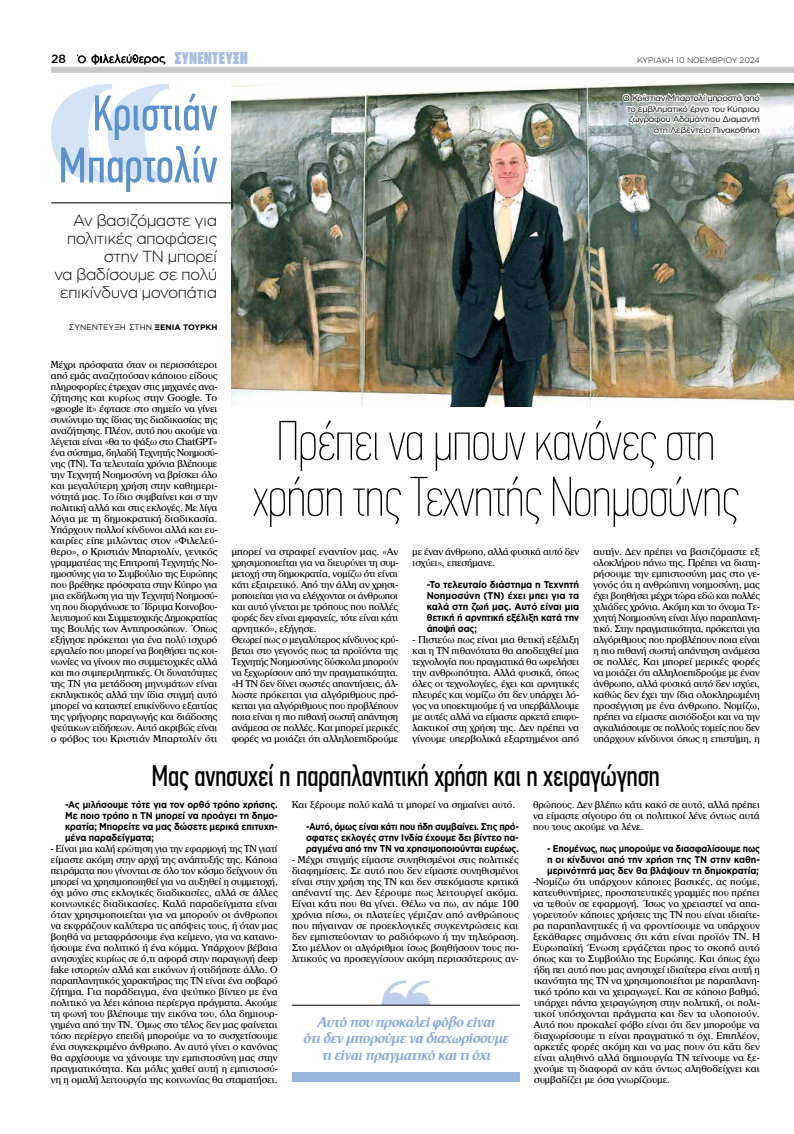
<style>
.page{position:relative;width:794px;height:1134px;background:#fff}
.page>*{position:absolute;margin:0;border:0;box-sizing:border-box;transform-origin:0 0}
.t1{font:56px/56px "PFDIN Text Comp Pro X Thin";letter-spacing:-.01em;color:#000;text-align:center}
.t2{font:50px/52px "PFDIN Text Comp Pro";color:#5b91cc;text-align:right}
.t3{font:30px "PFDIN Text Comp Pro";letter-spacing:-.005em;color:#000}
.t4{font:300 16px/18px "Gotham Greek";letter-spacing:-.05em;color:#000;text-align:right}
.t5{font:16px "Druk Greek Super";letter-spacing:.04em;color:#a8bfe3}
.t6{font:italic 700 15px/16.5px "BF Vega 10";letter-spacing:-.03em;color:#89abda;text-align:center}
.t7{font:500 12px "Gotham Greek";color:#000}
.t8{font:700 9.8px/11px "Gotham Greek";letter-spacing:-.02em;color:#000;text-align:justify;scale:.9 1}
.t9{font:700 9.8px/11px "Gotham Greek";letter-spacing:-.02em;color:#000;text-align:justify;scale:.87 1}
.t10{font:700 9.8px/11px "Gotham Greek";letter-spacing:-.02em;color:#000;text-align:justify;scale:.92 1}
.t11{font:700 9.8px/11px "Gotham Greek";letter-spacing:-.02em;color:#000;text-align:justify;scale:.88 1}
.t12{font:9.5px/11px "BF Phaestos 10";letter-spacing:-.02em;color:#000;text-align:justify}
.t13{font:8.5px/10.8px "Gotham Greek";letter-spacing:-.035em;color:#000;text-align:right}
.t14{font:8px "Gotham Greek";color:#000}
.t15{font:300 8px "Gotham Greek";letter-spacing:-.01em;color:#000}
.s1{font-weight:700}
</style>
<div class="page">
<div style="left:51px;top:67px;width:743px;height:6px;background:#c7c8ca"></div>
<svg style="left:77px;top:54px;width:88px;height:11px"></svg>
<svg style="left:51px;top:84px;width:118px;height:99px"></svg>
<hr style="left:51px;top:203px;width:743px;height:1px;background:#000">
<div style="left:292px;top:1072px;width:228px;height:10px;background:#98b5de"></div>
<svg style="left:382px;top:980px;width:48px;height:25px"></svg>
<hr style="left:292px;top:1005px;width:228px;height:1px;background:#000">
<img style="left:232px;top:83px;width:562px;height:324px">
<svg style="left:621px;top:89px;width:141px;height:49px"></svg>
<p class="t7" style="left:51px;top:52px;width:16px">28</p>
<h3 class="t5" style="left:175px;top:46px;width:74px">συνεντευξη</h3>
<p class="t15" style="left:637px;top:56px;width:124px">ΚΥΡΙΑΚΗ 10 νοεμβρι ου 2024</p>
<h2 class="t2" style="left:58px;top:88px;width:161px">Κριστιάν<br>Μπαρτολίν</h2>
<h3 class="t4" style="left:54px;top:211px;width:165px">Αν βασιζόμαστε για πολιτικές αποφάσεις στην ΤΝ μπορεί<br>να βαδίσουμε σε πολύ επικίνδυνα μονοπάτια</h3>
<p class="t14" style="left:69px;top:322px;width:150px">ΣΥΝΕΝΤΕΥΞΗ ΣΤΗΝ <span class="s1">ΞΕΝΙΑ ΤΟΥΡΚΗ</span></p>
<p class="t12" style="left:51px;top:359px;width:168px">Μέχρι πρόσφατα όταν οι περισσότεροι από εμάς αναζητούσαν κάποιου είδους πληροφορίες έτρεχαν στις μηχανές ανα&shy;ζήτησης και κυρίως στην Google. Το «google it» έφτασε στο σημείο να γίνει συνώνυμο της ίδιας της διαδικασίας της αναζήτησης. Πλέον, αυτό που ακούμε να λέγεται είναι «θα το ψάξω στο ChatGPT» ένα σύστημα, δηλαδή Τεχνητής Νοημοσύ&shy;νης (ΤΝ). Τα τελευταία χρόνια βλέπουμε την Τεχνητή Νοημοσύνη να βρίσκει όλο και μεγαλύτερη χρήση στην καθημερι&shy;νότητά μας. Το ίδιο συμβαίνει και σ την πολιτική αλλά και στις εκλογές. Με λίγα λόγια με τη δημοκρατική διαδικασία.<br>Υπάρχουν πολλοί κίνδυνοι αλλά και ευ&shy;καιρίες είπε μιλώντας στον «Φιλελεύ&shy;θερο», ο Κριστιάν Μπαρτολίν, γενικός γραμματέας της Επιτροπή Τεχνητής Νο&shy;ημοσύνης για το Συμβούλιο της Ευρώπης που βρέθηκε πρόσφατα στην Κύπρο για μια εκδήλωση για την Τεχνητή Νοημοσύ&shy;νη που διοργάνωσε το Ίδρυμα Κοινοβου&shy;λευτισμού και Συμμετοχικής Δημοκρατίας της Βουλής των Αντιπροσώπων. Όπως εξήγησε πρόκειται για ένα πολύ ισχυρό εργαλείο που μπορεί να βοηθήσει τις κοι&shy;νωνίες να γίνουν πιο συμμετοχικές αλλά και πιο συμπεριληπτικές. Οι δυνατότητες της ΤΝ για μετάδοση μηνυμάτων είναι εκπληκτικός αλλά την ίδια στιγμή αυτό μπορεί να καταστεί επικίνδυνο εξαιτίας της γρήγορης παραγωγής και διάδοσης ψεύτικων ειδήσεων. Αυτό ακριβώς είναι ο φόβος του Κριστιάν Μπαρτολίν ότι</p>
<p class="t13" style="left:623px;top:92px;width:139px">Ο Κρίστιαν Μπαρτολί μπροστά από το εμβληματικό έργο του Κύπριου ζωγράφου Αδαμάντιου Διαμαντή στη Λεβέντειο Πινακοθήκη</p>
<h1 class="t1" style="left:253px;top:412px;width:487px">Πρέπει να μπουν κανόνες στη χρήση της Τεχνητής Νοημοσύνης</h1>
<p class="t12" style="left:232px;top:546px;width:168px;text-align:left">μπορεί να στραφεί εναντίον μας. «Αν χρησιμοποιείται για να διευρύνει τη συμ&shy;μετοχή στη δημοκρατία, νομίζω ότι είναι κάτι εξαιρετικό. Από την άλλη αν χρησι&shy;μοποιείται για να ελέγχονται οι άνθρωποι και αυτό γίνεται με τρόπους που πολλές φορές δεν είναι εμφανείς, τότε είναι κάτι αρνητικό», εξήγησε.<br>Θεωρεί πως ο μεγαλύτερος κίνδυνος κρύ&shy;βεται στο γεγονός πως τα προϊόντα της Τεχνητής Νοημοσύνης δύσκολα μπορούν να ξεχωρίσουν από την πραγματικότητα. «Η ΤΝ δεν δίνει σωστές απαντήσεις, άλ&shy;λωστε πρόκειται για αλγόριθμους πρό&shy;κειται για αλγόριθμους που προβλέπουν ποια είναι η πιο πιθανή σωστή απάντηση ανάμεσα σε πολλές. Και μπορεί μερικές φορές να μοιάζει ότι αλληλοεπιδρούμε</p>
<p class="t12" style="left:412px;top:546px;width:168px">με έναν άνθρωπο, αλλά φυσικά αυτό δεν ισχύει», επεσήμανε.</p>
<p class="t10" style="left:427px;top:579px;width:167px">-Το τελευταίο διάστημα η Τεχνητή Νοημοσύνη (ΤΝ) έχει μπει για τα καλά στη ζωή μας. Αυτό είναι μια θετική ή αρνητική εξέλιξη κατά την άποψή σας;</p>
<p class="t12" style="left:412px;top:634px;width:168px">- Πιστεύω πως είναι μια θετική εξέλιξη και η ΤΝ πιθανότατα θα αποδειχθεί μια τεχνολογία που πραγματικά θα ωφελήσει την ανθρωπότητα. Αλλά φυσικά, όπως όλες οι τεχνολογίες, έχει και αρνητικές πλευρές και νομίζω ότι δεν υπάρχει λό&shy;γος να υποεκτιμούμε ή να υπερβάλλουμε με αυτές αλλά να είμαστε αρκετά επιφυ&shy;λακτικοί στη χρήση της. Δεν πρέπει να γίνουμε υπερβολικά εξαρτημένοι από</p>
<p class="t12" style="left:593px;top:546px;width:168px">αυτήν. Δεν πρέπει να βασιζόμαστε εξ ολοκλήρου πάνω της. Πρέπει να διατη&shy;ρήσουμε την εμπιστοσύνη μας στο γε&shy;γονός ότι η ανθρώπινη νοημοσύνη, μας έχει βοηθήσει μέχρι τώρα εδώ και πολλές χιλιάδες χρόνια. Ακόμη και το όνομα Τε&shy;χνητή Νοημοσύνη είναι λίγο παραπλανη&shy;τικό. Στην πραγματικότητα, πρόκειται για αλγόριθμους που προβλέπουν ποια είναι η πιο πιθανή σωστή απάντηση ανάμεσα σε πολλές. Και μπορεί μερικές φορές να μοιάζει ότι αλληλοεπιδρούμε με έναν άνθρωπο, αλλά φυσικά αυτό δεν ισχύει, καθώς δεν έχει την ίδια ολοκληρωμένη προσέγγιση με ένα άνθρωπο. Νομίζω, πρέπει να είμαστε αισιόδοξοι και να την αγκαλιάσουμε σε πολλούς τομείς που δεν υπάρχουν κίνδυνοι όπως η επιστήμη, η</p>
<h3 class="t3" style="left:151px;top:758px;width:510px">Μας ανησυχεί η παραπλανητική χρήση και η χειραγώγηση</h3>
<p class="t8" style="left:65px;top:799px;width:238px">-Ας μιλήσουμε τότε για τον ορθό τρόπο χρήσης.<br>Με ποιο τρόπο η ΤΝ μπορεί να προάγει τη δημο&shy;κρατία; Μπορείτε να μας δώσετε μερικά επιτυχη&shy;μένα παραδείγματα;</p>
<p class="t12" style="left:51px;top:843px;width:228px">- Είναι μια καλή ερώτηση για την εφαρμογή της ΤΝ γιατί είμαστε ακόμη στην αρχή της ανάπτυξής της. Κάποια πειράματα που γίνονται σε όλο τον κόσμο δείχνουν ότι μπορεί να χρησιμοποιηθεί για να αυξηθεί η συμμετοχή, όχι μόνο στις εκλογικές διαδικασίες, αλλά σε άλλες κοινωνικές διαδικασίες. Καλά παραδείγματα είναι όταν χρησιμοποιείται για να μπορούν οι άνθρωποι να εκφράζουν καλύτερα τις απόψεις τους, ή όταν μας βοηθά να μεταφράσουμε ένα κείμενο, για να κατανο&shy;ήσουμε ένα πολιτικό ή ένα κόμμα. Υπάρχουν βέβαια ανησυχίες κυρίως σε ό,τι αφορά στην παραγωγή deep fake ιστοριών αλλά και εικόνων ή οτιδήποτε άλλο. Ο παραπλανητικός χαρακτήρας της ΤΝ είναι ένα σοβαρό ζήτημα. Για παράδειγμα, ένα ψεύτικο βίντεο με ένα πολιτικό να λέει κάποια περίεργα πράγματα. Ακούμε τη φωνή του βλέπουμε την εικόνα του, όλα δημιουρ&shy;γημένα από την ΤΝ. Όμως στο τέλος δεν μας φαίνεται τόσο περίεργο επειδή μπορούμε να το συσχετίσουμε ένα συγκεκριμένο άνθρωπο. Αν αυτό γίνει ο κανόνας θα αρχίσουμε να χάνουμε την εμπιστοσύνη μας στην πραγματικότητα. Και μόλις χαθεί αυτή η εμπιστοσύ&shy;νη η ομαλή λειτουργία της κοινωνίας θα σταματήσει.</p>
<p class="t12" style="left:292px;top:799px;width:225px">Και ξέρουμε πολύ καλά τι μπορεί να σημαίνει αυτό.</p>
<p class="t9" style="left:306px;top:821px;width:246px">-Αυτό, όμως είναι κάτι που ήδη συμβαίνει. Στις πρό&shy;σφατες εκλογές στην Ινδία έχουμε δει βίντεο πα&shy;ραγμένα από την ΤΝ να χρησιμοποιούνται ευρέως.</p>
<p class="t12" style="left:292px;top:854px;width:228px">- Μέχρι στιγμής είμαστε συνηθισμένοι στις πολιτικές διαφημίσεις. Σε αυτό που δεν είμαστε συνηθισμένοι είναι στην χρήση της ΤΝ και δεν στεκόμαστε κριτικά απέναντί της. Δεν ξέρουμε πως λειτουργεί ακόμα.<br>Είναι κάτι που θα γίνει. Θέλω να πω, αν πάμε 100 χρόνια πίσω, οι πλατείες γέμιζαν από ανθρώπους που πήγαιναν σε προεκλογικές συγκεντρώσεις και δεν εμπιστεύονταν το ραδιόφωνο ή την τηλεόραση.<br>Στο μέλλον οι αλγόριθμοι ίσως βοηθήσουν τους πο&shy;λιτικούς να προσεγγίσουν ακόμη περισσότερους αν-</p>
<h3 class="t6" style="left:303px;top:1014px;width:207px">Αυτό που προκαλεί φόβο είναι<br>ότι δεν μπορούμε να διαχωρίσουμε τι είναι πραγματικό και τι όχι</h3>
<p class="t12" style="left:533px;top:799px;width:228px">θρώπους. Δεν βλέπω κάτι κακό σε αυτό, αλλά πρέπει να είμαστε σίγουρο ότι οι πολιτικοί λένε όντως αυτά που τους ακούμε να λένε.</p>
<p class="t11" style="left:547px;top:843px;width:243px">- Επομένως, πως μπορούμε να διασφαλίσουμε πως η οι κίνδυνοι από την χρήση της ΤΝ στην καθη&shy;μερινότητά μας δεν θα βλάψουν τη δημοκρατία;</p>
<p class="t12" style="left:533px;top:876px;width:228px">-Νομίζω ότι υπάρχουν κάποιες βασικές, ας πούμε, κατευθυντήριες, προστατευτικές γραμμές που πρέπει να τεθούν σε εφαρμογή. Ίσως να χρειαστεί να απα&shy;γορευτούν κάποιες χρήσεις της ΤΝ που είναι ιδιαίτε&shy;ρα παραπλανητικές ή να φροντίσουμε να υπάρχουν ξεκάθαρες σημάνσεις ότι κάτι είναι προϊόν ΤΝ. Η Ευρωπαϊκή Ένωση εργάζεται προς το σκοπό αυτό όπως και το Συμβούλιο της Ευρώπης. Και όπως έχω ήδη πει αυτό που μας ανησυχεί ιδιαίτερα είναι αυτή η ικανότητα της ΤΝ να χρησιμοποιείται με παραπλανη&shy;τικό τρόπο και να χειραγωγεί. Και σε κάποιο βαθμό, υπάρχει πάντα χειραγώγηση στην πολιτική, οι πολι&shy;τικοί υπόσχονται πράγματα και δεν τα υλοποιούν.<br>Αυτό που προκαλεί φόβο είναι ότι δεν μπορούμε να διαχωρίσουμε τι είναι πραγματικό τι όχι. Επιπλέον, αρκετές φορές ακόμη και να μας πουν ότι κάτι δεν είναι αληθινό αλλά δημιουργία ΤΝ τείνουμε να ξε&shy;χνούμε τη διαφορά αν κάτι όντως αληθοδείχνει και συμβαδίζει με όσα γνωρίζουμε.</p>
</div>
